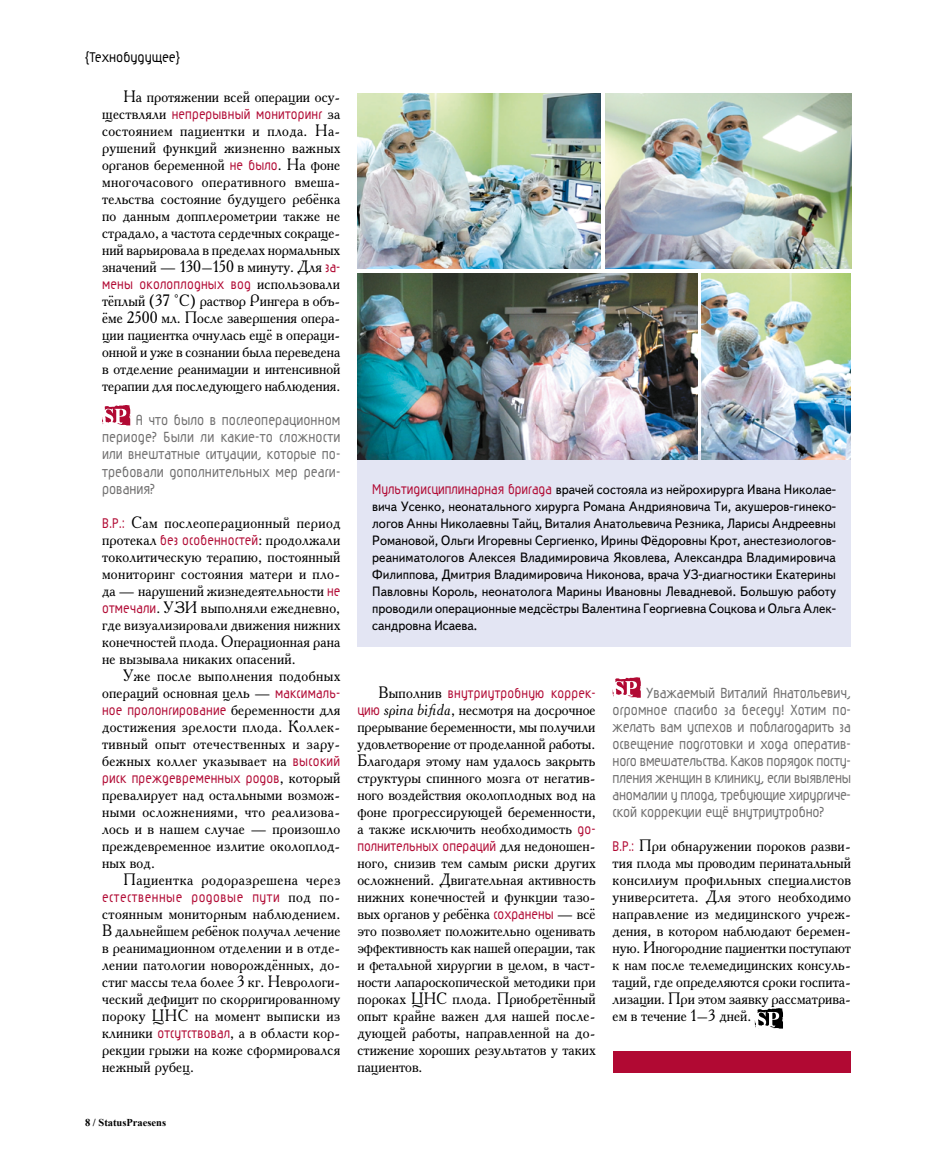
<style>
.page{position:relative;width:936px;height:1170px;background:#fff}
.page>*{position:absolute;margin:0;border:0;box-sizing:border-box;transform-origin:0 0}
.t1{font:700 17.25px/17px "Magic";letter-spacing:-.005em;color:#706f6f;text-align:justify;scale:.95 1}
.t2{font:16.5px/17px "Academy";letter-spacing:.01em;color:#000;text-align:justify;scale:.95 1}
.t3{font:700 16.5px "Magic";letter-spacing:.01em;color:#b10933;scale:.95 1}
.t4{font:700 16.5px "Magic";letter-spacing:.035em;color:#b10933;scale:.95 1}
.t5{font:16.5px "Academy";letter-spacing:.03em;color:#000;scale:.95 1}
.t6{font:700 16.5px "Magic";color:#000}
.t7{font:13.5px/17px "Text";color:#000;text-align:justify;scale:.95 1}
.t8{font:700 10.5px "Times New Roman";color:#000}
.s1{font-family:"Academy";font-weight:400;color:#000}
.s2{font-family:"Magic";font-weight:700;color:#b10933}
.s3{font-family:"Magic";font-weight:700;font-size:16.5px;color:#b10933}
.s4{font-style:italic}
</style>
<div class="page">
<svg style="left:102px;top:405px;width:28px;height:20px"></svg>
<svg style="left:612px;top:677px;width:28px;height:21px"></svg>
<svg style="left:754px;top:1008px;width:29px;height:20px"></svg>
<div style="left:613px;top:1050px;width:237px;height:21px;background:#b10933"></div>
<div style="left:357px;top:451px;width:493px;height:195px;background:#e3e5f3"></div>
<img style="left:702px;top:273px;width:148px;height:186px">
<img style="left:605px;top:94px;width:246px;height:174px">
<img style="left:357px;top:273px;width:340px;height:186px">
<img style="left:357px;top:93px;width:243px;height:175px">
<p class="t6" style="left:85px;top:49px;width:96px">{Технобудущее}</p>
<p class="t2" style="left:123px;top:88px;width:230px">На протяжении всей операции осу-</p>
<p class="t3" style="left:102px;top:106px;width:252px"><span class="s1">ществляли</span> непрерывный мониторинг <span class="s1">за</span></p>
<p class="t2" style="left:102px;top:122px;width:252px">состоянием пациентки и плода. На&shy;рушений функций жизненно важных органов беременной <span class="s2">не было</span>. На фоне многочасового оперативного вмеша&shy;тельства состояние будущего ребёнка по данным допплерометрии также не страдало, а частота сердечных сокраще&shy;ний варьировала в пределах нормальных значений — 130–150 в минуту. Для <span class="s2">за-</span></p>
<p class="t3" style="left:102px;top:276px;width:252px">мены околоплодных вод <span class="s1">использовали</span></p>
<p class="t2" style="left:102px;top:292px;width:252px">тёплый (37 °С) раствор Рингера в объ&shy;ёме 2500 мл. После завершения опера&shy;ции пациентка очнулась ещё в операци&shy;онной и уже в сознании была переведена в отделение реанимации и интенсивной терапии для последующего наблюдения.</p>
<p class="t1" style="left:102px;top:413px;width:252px;text-indent:34px">А что было в послеоперационном периоде? Были ли какие-то сложности или внештатные ситуации, которые по&shy;требовали дополнительных мер реаги&shy;рования?</p>
<p class="t2" style="left:102px;top:513px;width:252px"><span class="s2">В.Р.:</span> Сам послеоперационный период протекал <span class="s2">без особенностей</span>: продолжали токолитическую терапию, постоянный мониторинг состояния матери и пло&shy;да — нарушений жизнедеятельности <span class="s2">не отмечали</span>. УЗИ выполняли ежедневно, где визуализировали движения нижних конечностей плода. Операционная рана не вызывала никаких опасений.</p>
<p class="t2" style="left:102px;top:666px;width:252px;text-align:right">Уже после выполнения подобных операций основная цель — <span class="s2">максималь-</span></p>
<p class="t3" style="left:102px;top:702px;width:252px">ное пролонгирование <span class="s1">беременности для</span></p>
<p class="t2" style="left:102px;top:717px;width:252px">достижения зрелости плода. Коллек&shy;тивный опыт отечественных и зару&shy;бежных коллег указывает на <span class="s2">высокий</span></p>
<p class="t3" style="left:102px;top:770px;width:252px">риск преждевременных родов<span class="s1">, который</span></p>
<p class="t2" style="left:102px;top:785px;width:252px">превалирует над остальными возмож&shy;ными осложнениями, что реализова&shy;лось и в нашем случае — произошло преждевременное излитие околоплод&shy;ных вод.</p>
<p class="t5" style="left:123px;top:868px;width:230px">Пациентка родоразрешена через</p>
<p class="t4" style="left:102px;top:889px;width:252px">естественные родовые пути <span class="s1">под по-</span></p>
<p class="t2" style="left:102px;top:904px;width:252px">стоянным мониторным наблюдением.<br>В дальнейшем ребёнок получал лечение в реанимационном отделении и в отде&shy;лении патологии новорождённых, до&shy;стиг массы тела более 3 кг. Неврологи&shy;ческий дефицит по скорригированному пороку ЦНС на момент выписки из клиники <span class="s2">отсутствовал</span>, а в области кор&shy;рекции грыжи на коже сформировался нежный рубец.</p>
<p class="t7" style="left:372px;top:481px;width:490px"><span class="s3">Мультидисциплинарная бригада</span> врачей состояла из нейрохирурга Ивана Николае&shy;вича Усенко, неонатального хирурга Романа Андрияновича Ти, акушеров-гинеко&shy;логов Анны Николаевны Тайц, Виталия Анатольевича Резника, Ларисы Андреевны Романовой, Ольги Игоревны Сергиенко, Ирины Фёдоровны Крот, анестезиологов&shy;реаниматологов Алексея Владимировича Яковлева, Александра Владимировича Филиппова, Дмитрия Владимировича Никонова, врача УЗ-диагностики Екатерины Павловны Король, неонатолога Марины Ивановны Левадневой. Большую работу проводили операционные медсёстры Валентина Георгиевна Соцкова и Ольга Алек&shy;сандровна Исаева.</p>
<p class="t3" style="left:378px;top:685px;width:230px"><span class="s1">Выполнив</span> внутриутробную коррек-</p>
<p class="t2" style="left:357px;top:700px;width:252px"><span class="s2">цию</span> <span class="s4">spina bifida</span>, несмотря на досрочное прерывание беременности, мы получили удовлетворение от проделанной работы.<br>Благодаря этому нам удалось закрыть структуры спинного мозга от негатив&shy;ного воздействия околоплодных вод на фоне прогрессирующей беременности, а также исключить необходимость <span class="s2">до-</span></p>
<p class="t3" style="left:357px;top:838px;width:252px">полнительных операций <span class="s1">для недоношен-</span></p>
<p class="t2" style="left:357px;top:853px;width:252px">ного, снизив тем самым риски других осложнений. Двигательная активность нижних конечностей и функции тазо&shy;вых органов у ребёнка <span class="s2">сохранены</span> — всё это позволяет положительно оценивать эффективность как нашей операции, так и фетальной хирургии в целом, в част&shy;ности лапароскопической методики при пороках ЦНС плода. Приобретённый опыт крайне важен для нашей после&shy;дующей работы, направленной на до&shy;стижение хороших результатов у таких пациентов.</p>
<p class="t1" style="left:612px;top:685px;width:252px;text-indent:33px">Уважаемый Виталий Анатольевич, огромное спасибо за беседу! Хотим по&shy;желать вам успехов и поблагодарить за освещение подготовки и хода оператив&shy;ного вмешательства. Каков порядок посту&shy;пления женщин в клинику, если выявлены аномалии у плода, требующие хирургиче&shy;ской коррекции ещё внутриутробно?</p>
<p class="t2" style="left:612px;top:836px;width:252px"><span class="s2">В.Р.:</span> При обнаружении пороков разви&shy;тия плода мы проводим перинатальный консилиум профильных специалистов университета. Для этого необходимо направление из медицинского учреж&shy;дения, в котором наблюдают беремен&shy;ную. Иногородние пациентки поступают к нам после телемедицинских консуль&shy;таций, где определяются сроки госпита&shy;лизации. При этом заявку рассматрива&shy;ем в течение 1–3 дней.</p>
<p class="t8" style="left:85px;top:1114px;width:83px">8 / StatusPraesens</p>
</div>
